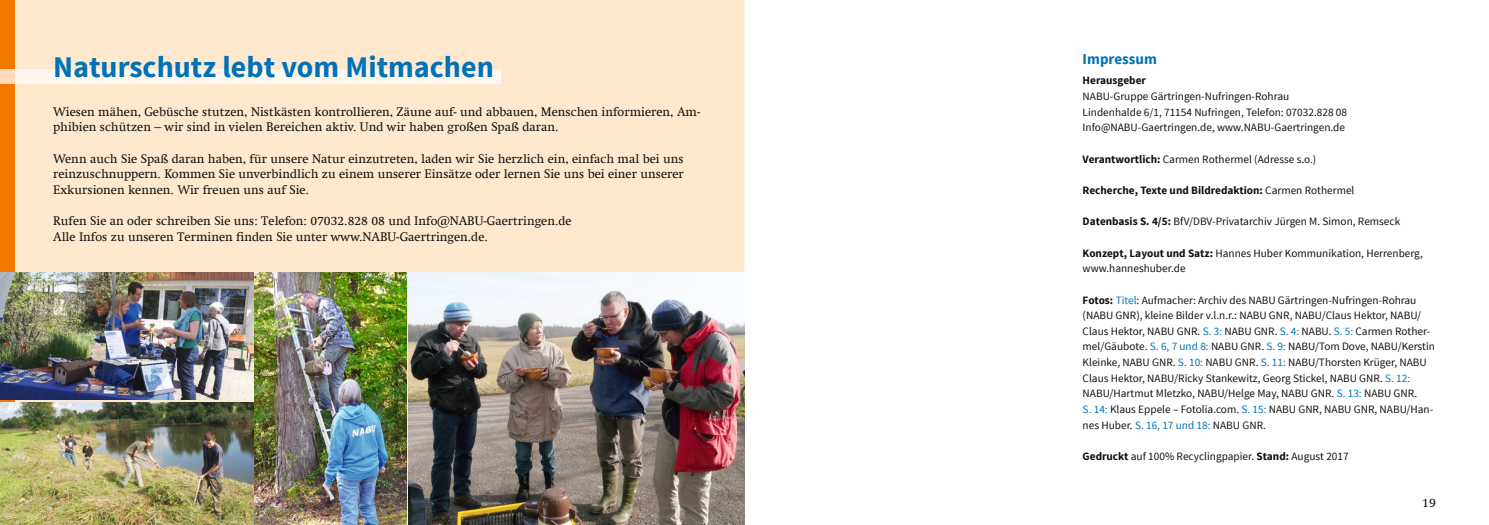
<style>
.page{position:relative;width:1489px;height:525px;background:#fff}
.page>*{position:absolute;margin:0;border:0;box-sizing:border-box;transform-origin:0 0}
.t1{font:700 30px "Source Sans Pro";color:#0072b8}
.t2{font:700 15px "Source Sans Pro";color:#0072b8}
.t3{font:12.5px/15.6px "Swift Com";color:#11110f}
.t4{font:11.25px/15.6px "Source Sans Pro";color:#11110f}
.t5{font:700 11.25px "Source Sans Pro";color:#11110f}
.s1{font-weight:700}
.s2{font-weight:400}
.s3{color:#0072b8}
</style>
<div class="page">
<div style="left:15px;top:0;width:729px;height:524px;background:#ffe9ce"></div>
<div style="left:0;top:0;width:15px;height:524px;background:#f37800"></div>
<div style="left:15px;top:69px;width:485px;height:15px;background:#fff7ef"></div>
<div style="left:0;top:69px;width:15px;height:15px;background:#ffdcb7"></div>
<img style="left:408px;top:272px;width:336px;height:252px">
<img style="left:255px;top:272px;width:151px;height:252px">
<img style="left:0;top:402px;width:253px;height:122px">
<img style="left:0;top:272px;width:253px;height:127px">
<h1 class="t1" style="left:53px;top:47px;width:442px">Naturschutz lebt vom Mitmachen</h1>
<p class="t3" style="left:53px;top:104px;width:648px">Wiesen mähen, Gebüsche stutzen, Nistkästen kontrollieren, Zäune auf- und abbauen, Menschen informieren, Am&shy;phibien schützen – wir sind in vielen Bereichen aktiv. Und wir haben großen Spaß daran.</p>
<p class="t3" style="left:53px;top:150px;width:632px;text-align:justify">Wenn auch Sie Spaß daran haben, für unsere Natur einzutreten, laden wir Sie herzlich ein, einfach mal bei uns reinzuschnuppern. Kommen Sie unverbindlich zu einem unserer Einsätze oder lernen Sie uns bei einer unserer Exkursionen kennen. Wir freuen uns auf Sie.</p>
<p class="t3" style="left:53px;top:213px;width:520px">Rufen Sie an oder schreiben Sie uns: Telefon: 07032.828 08 und Info@NABU-Gaertringen.de<br>Alle Infos zu unseren Terminen finden Sie unter www.NABU-Gaertringen.de.</p>
<h2 class="t2" style="left:1082px;top:49px;width:76px">Impressum</h2>
<p class="t5" style="left:1082px;top:73px;width:65px">Herausgeber</p>
<p class="t4" style="left:1082px;top:89px;width:266px">NABU-Gruppe Gärtringen-Nufringen-Rohrau<br>Lindenhalde 6/1, 71154 Nufringen, Telefon: 07032.828 08<br>Info@NABU-Gaertringen.de, www.NABU-Gaertringen.de</p>
<p class="t4" style="left:1082px;top:151px;width:235px"><span class="s1">Verantwortlich:</span> Carmen Rothermel (Adresse s.o.)</p>
<p class="t5" style="left:1082px;top:183px;width:273px">Recherche, Texte und Bildredaktion: <span class="s2">Carmen Rothermel</span></p>
<p class="t4" style="left:1082px;top:214px;width:319px"><span class="s1">Datenbasis S. 4/5:</span> BfV/DBV-Privatarchiv Jürgen M. Simon, Remseck</p>
<p class="t4" style="left:1082px;top:245px;width:341px"><span class="s1">Konzept, Layout und Satz:</span> Hannes Huber Kommunikation, Herrenberg, www.hanneshuber.de</p>
<p class="t4" style="left:1082px;top:292px;width:354px"><span class="s1">Fotos:</span> <span class="s3">Titel</span>: Aufmacher: Archiv des NABU Gärtringen-Nufringen-Rohrau (NABU GNR), kleine Bilder v.l.n.r.: NABU GNR, NABU/Claus Hektor, NABU/ Claus Hektor, NABU GNR. <span class="s3">S. 3:</span> NABU GNR. <span class="s3">S. 4:</span> NABU. <span class="s3">S. 5:</span> Carmen Rother&shy;mel/Gäubote. <span class="s3">S. 6, 7 und 8:</span> NABU GNR. <span class="s3">S. 9:</span> NABU/Tom Dove, NABU/Kerstin Kleinke, NABU GNR. <span class="s3">S. 10:</span> NABU GNR. <span class="s3">S. 11:</span> NABU/Thorsten Krüger, NABU Claus Hektor, NABU/Ricky Stankewitz, Georg Stickel, NABU GNR. <span class="s3">S. 12:<br></span>NABU/Hartmut Mletzko, NABU/Helge May, NABU GNR. <span class="s3">S. 13:</span> NABU GNR.<br><span class="s3">S. 14:</span> Klaus Eppele – Fotolia.com. <span class="s3">S. 15:</span> NABU GNR, NABU GNR, NABU/Han&shy;nes Huber. <span class="s3">S. 16, 17 und 18:</span> NABU GNR.</p>
<p class="t4" style="left:1082px;top:448px;width:267px"><span class="s1">Gedruckt</span> auf 100% Recyclingpapier. <span class="s1">Stand:</span> August 2017</p>
<p class="t3" style="left:1421px;top:494px;width:15px">19</p>
</div>
